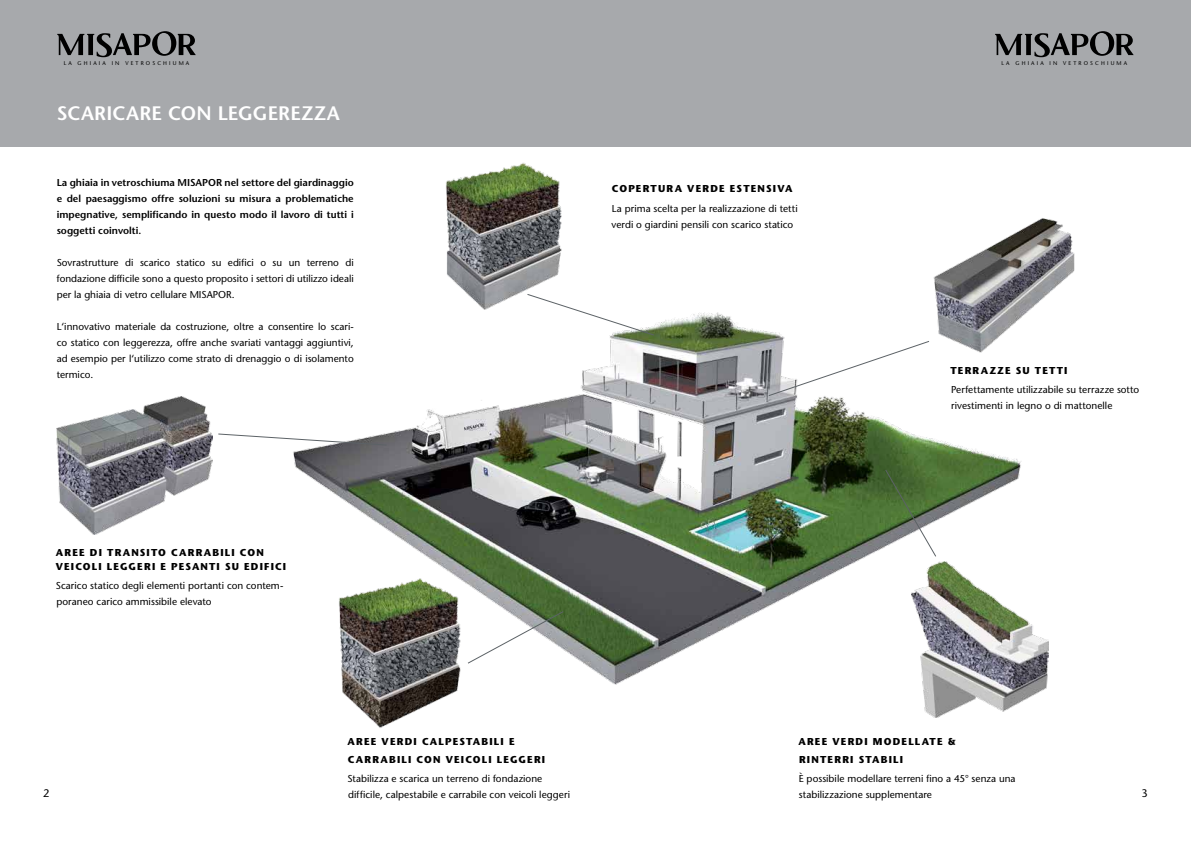
<style>
.page{position:relative;width:1191px;height:842px;background:#fff}
.page>*{position:absolute;margin:0;border:0;box-sizing:border-box;transform-origin:0 0}
.t1{font:600 19.5px "Stone Sans";letter-spacing:.01em;color:#fff}
.t2{font:11px "Stone Sans";color:#000}
.t3{font:10px/16px "Stone Sans";color:#000}
.t4{font:700 10px/17.5px "Stone Sans";letter-spacing:.115em;color:#000}
.t5{font:600 10px/16px "Stone Sans";color:#000;text-align:justify}
.t6{font:5.5px "Stone Sans";letter-spacing:.395em;color:#000}
</style>
<div class="page">
<div style="left:0;top:0;width:1191px;height:147px;background:#a7a9ac"></div>
<svg style="left:57px;top:31px;width:139px;height:26px"></svg>
<svg style="left:995px;top:31px;width:138px;height:26px"></svg>
<img style="left:293px;top:312px;width:729px;height:373px">
<img style="left:56px;top:397px;width:156px;height:137px">
<img style="left:911px;top:561px;width:137px;height:156px">
<img style="left:927px;top:218px;width:148px;height:149px">
<img style="left:335px;top:574px;width:131px;height:154px">
<svg style="left:885px;top:469px;width:51px;height:88px"></svg>
<svg style="left:768px;top:341px;width:161px;height:55px"></svg>
<svg style="left:467px;top:611px;width:97px;height:53px"></svg>
<img style="left:446px;top:163px;width:116px;height:147px">
<svg style="left:218px;top:433px;width:169px;height:13px"></svg>
<svg style="left:527px;top:294px;width:127px;height:42px"></svg>
<p class="t6" style="left:64px;top:60px;width:127px">LA GHIAIA IN VETROSCHIUMA</p>
<p class="t6" style="left:1001px;top:60px;width:127px">LA GHIAIA IN VETROSCHIUMA</p>
<h1 class="t1" style="left:57px;top:101px;width:284px">Scaricare con leggerezza</h1>
<p class="t5" style="left:57px;top:174px;width:298px;text-indent:159px">R nel settore del giardinaggio e del paesaggismo offre soluzioni su misura a problematiche impegnative, semplificando in questo modo il lavoro di tutti i soggetti coinvolti.</p>
<p class="t3" style="left:57px;top:254px;width:299px;text-align:justify">Sovrastrutture di scarico statico su edifici o su un terreno di fondazione difficile sono a questo proposito i settori di utilizzo ideali per la ghiaia di vetro cellulare MISAPOR.</p>
<p class="t3" style="left:57px;top:318px;width:298px;text-align:justify">L‘innovativo materiale da costruzione, oltre a consentire lo scari&shy;co statico con leggerezza, offre anche svariati vantaggi aggiuntivi, ad esempio per l‘utilizzo come strato di drenaggio o di isolamento termico.</p>
<p class="t5" style="left:57px;top:174px;width:137px">La ghiaia in vetroschiuma MISAPO</p>
<p class="t4" style="left:56px;top:545px;width:232px;line-height:14px">AREE DI TRANSITO CARRABILI CON<br>VEICOLI LEGGERI E PESANTI SU EDIFICI</p>
<p class="t3" style="left:56px;top:577px;width:229px">Scarico statico degli elementi portanti con contem&shy;poraneo carico ammissibile elevato</p>
<p class="t4" style="left:612px;top:180px;width:182px">COPERTURA VERDE ESTENSIVA</p>
<p class="t3" style="left:611px;top:200px;width:188px">La prima scelta per la realizzazione di tetti verdi o giardini pensili con scarico statico</p>
<p class="t4" style="left:950px;top:361px;width:119px">TERRAZZE SU TETTI</p>
<p class="t3" style="left:951px;top:382px;width:190px">Perfettamente utilizzabile su terrazze sotto rivestimenti in legno o di mattonelle</p>
<p class="t4" style="left:798px;top:733px;width:159px">AREE VERDI MODELLATE &amp;<br>RINTERRI STABILI</p>
<p class="t3" style="left:798px;top:770px;width:218px">È possibile modellare terreni fino a 45° senza una stabilizzazione supplementare</p>
<p class="t4" style="left:347px;top:733px;width:199px">AREE VERDI CALPESTABILI E<br>CARRABILI CON VEICOLI LEGGERI</p>
<p class="t3" style="left:347px;top:770px;width:224px">Stabilizza e scarica un terreno di fondazione difficile, calpestabile e carrabile con veicoli leggeri</p>
<p class="t2" style="left:43px;top:786px;width:8px">2</p>
<p class="t2" style="left:1141px;top:786px;width:8px">3</p>
</div>
